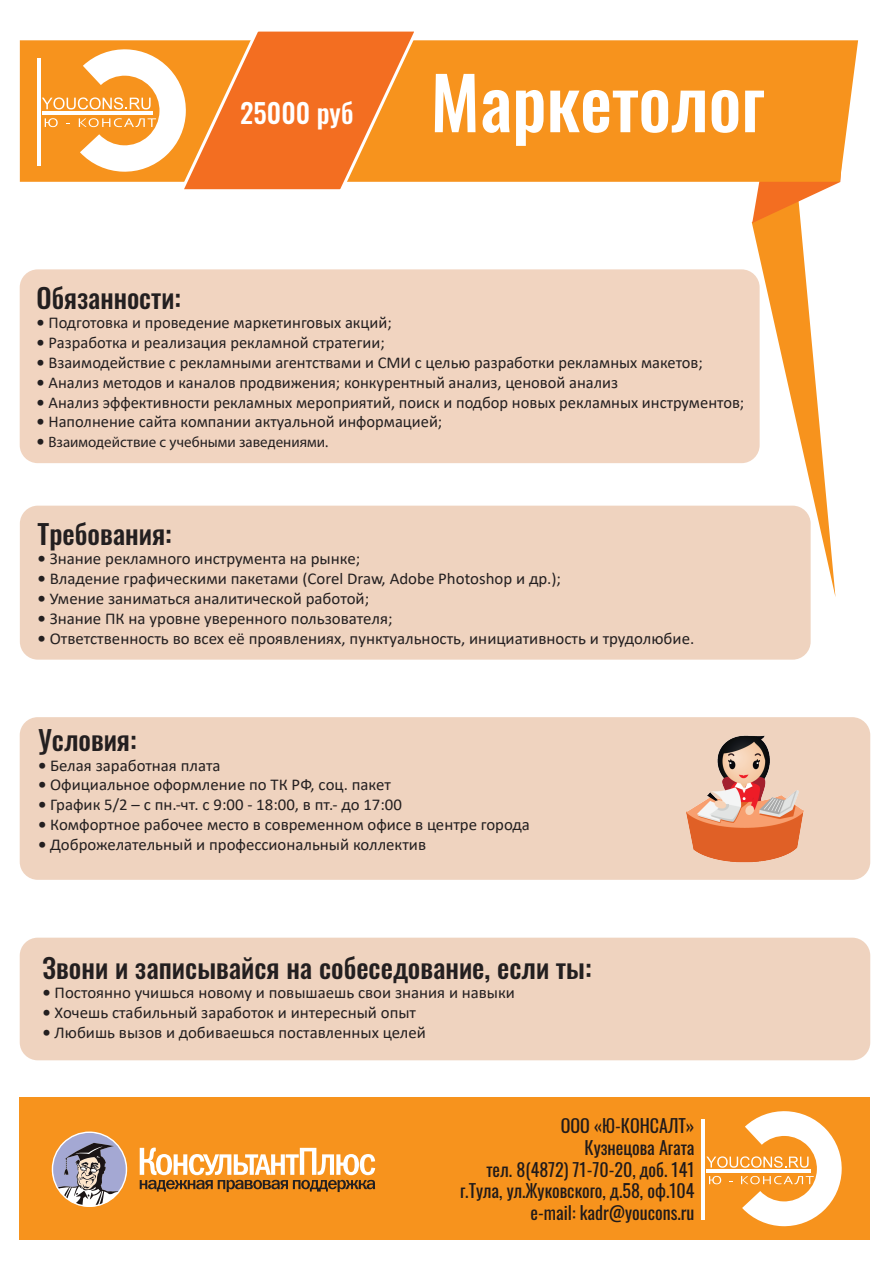
<style>
.page{position:relative;width:893px;height:1263px;background:#fff}
.page>*{position:absolute;margin:0;border:0;box-sizing:border-box;transform-origin:0 0}
.t1{font:500 72px "Oswald";color:#fff}
.t2{font:500 27px "Oswald";color:#231f20}
.t3{font:500 27px "Oswald";color:#fff}
.t4{font:18px/21.6px "Oswald";color:#201a1a;text-align:right}
.t5{font:16.5px "Calibri";color:#231f20}
.t6{font:15px "Myriad Pro";color:#231f20}
.s1{font-weight:700}
.s2{font-family:"Calibri";font-weight:700;font-size:16.5px}
</style>
<div class="page">
<svg style="left:752px;top:182px;width:88px;height:415px"></svg>
<div style="left:20px;top:1097px;width:850px;height:143px;background:#f7931d"></div>
<svg style="left:52px;top:1132px;width:75px;height:75px"></svg>
<svg style="left:140px;top:1148px;width:235px;height:44px"></svg>
<div style="left:20px;top:40px;width:838px;height:142px;background:#f7931d"></div>
<hr style="left:702px;top:1119px;width:3px;height:101px;background:#fff">
<svg style="left:706px;top:1111px;width:136px;height:116px"></svg>
<hr style="left:707px;top:1170px;width:104px;height:3px;background:#fff">
<hr style="left:37px;top:58px;width:3px;height:107px;background:#fff">
<svg style="left:42px;top:31px;width:379px;height:159px"></svg>
<hr style="left:42px;top:112px;width:111px;height:3px;background:#fff">
<div style="left:20px;top:717px;width:850px;height:163px;background:#efd3bf;border-radius:18px"></div>
<div style="left:20px;top:269px;width:739px;height:194px;background:#f1d4c0;border-radius:18px"></div>
<div style="left:20px;top:506px;width:790px;height:154px;background:#efd3bf;border-radius:18px"></div>
<div style="left:20px;top:938px;width:850px;height:122px;background:#efd3bf;border-radius:18px"></div>
<img style="left:686px;top:735px;width:118px;height:128px">
<h2 class="t3" style="left:240px;top:99px;width:115px">25000 руб</h2>
<h1 class="t1" style="left:430px;top:65px;width:335px">Маркетолог</h1>
<h2 class="t2" style="left:36px;top:284px;width:146px">Обязанности:</h2>
<p class="t5" style="left:36px;top:311px;width:357px"><span class="s1">•</span> Подготовка и проведение маркетинговых акций;</p>
<p class="t5" style="left:36px;top:331px;width:350px"><span class="s1">•</span> Разработка и реализация рекламной стратегии;</p>
<p class="t5" style="left:36px;top:351px;width:668px"><span class="s1">•</span> Взаимодействие с рекламными агентствами и СМИ с целью разработки рекламных макетов;</p>
<p class="t5" style="left:36px;top:371px;width:583px"><span class="s1">•</span> Анализ методов и каналов продвижения; конкурентный анализ, ценовой анализ</p>
<p class="t5" style="left:36px;top:391px;width:709px"><span class="s1">•</span> Анализ эффективности рекламных мероприятий, поиск и подбор новых рекламных инструментов;</p>
<p class="t5" style="left:36px;top:410px;width:407px"><span class="s1">•</span> Наполнение сайта компании актуальной информацией;</p>
<p class="t6" style="left:36px;top:433px;width:293px"><span class="s2">•</span> Взаимодействие с учебными заведениями.</p>
<h2 class="t2" style="left:37px;top:519px;width:136px">Требования:</h2>
<p class="t5" style="left:37px;top:547px;width:324px"><span class="s1">•</span> Знание рекламного инструмента на рынке;</p>
<p class="t5" style="left:37px;top:567px;width:525px"><span class="s1">•</span> Владение графическими пакетами (Corel Draw, Adobe Photoshop и др.);</p>
<p class="t5" style="left:37px;top:587px;width:333px"><span class="s1">•</span> Умение заниматься аналитической работой;</p>
<p class="t5" style="left:37px;top:607px;width:356px"><span class="s1">•</span> Знание ПК на уровне уверенного пользователя;</p>
<p class="t5" style="left:37px;top:627px;width:658px"><span class="s1">•</span> Ответственность во всех её проявлениях, пунктуальность, инициативность и трудолюбие.</p>
<h2 class="t2" style="left:38px;top:726px;width:100px">Условия:</h2>
<p class="t5" style="left:38px;top:754px;width:184px"><span class="s1">•</span> Белая заработная плата</p>
<p class="t5" style="left:38px;top:773px;width:354px"><span class="s1">•</span> Официальное оформление по ТК РФ, соц. пакет</p>
<p class="t5" style="left:38px;top:793px;width:365px"><span class="s1">•</span> График 5/2 – с пн.-чт. с 9:00 - 18:00, в пт.- до 17:00</p>
<p class="t5" style="left:38px;top:813px;width:493px"><span class="s1">•</span> Комфортное рабочее место в современном офисе в центре города</p>
<p class="t5" style="left:38px;top:833px;width:389px"><span class="s1">•</span> Доброжелательный и профессиональный коллектив</p>
<h2 class="t2" style="left:42px;top:954px;width:551px">Звони и записывайся на собеседование, если ты:</h2>
<p class="t5" style="left:42px;top:981px;width:474px"><span class="s1">•</span> Постоянно учишься новому и повышаешь свои знания и навыки</p>
<p class="t5" style="left:42px;top:1001px;width:375px"><span class="s1">•</span> Хочешь стабильный заработок и интересный опыт</p>
<p class="t5" style="left:42px;top:1021px;width:385px"><span class="s1">•</span> Любишь вызов и добиваешься поставленных целей</p>
<p class="t4" style="left:460px;top:1114px;width:236px">ООО «Ю-КОНСАЛТ»<br>Кузнецова Агата<br>тел. 8(4872) 71-70-20, доб. 141 г.Тула, ул.Жуковского, д.58, оф.104 e-mail: kadr@youcons.ru</p>
</div>
